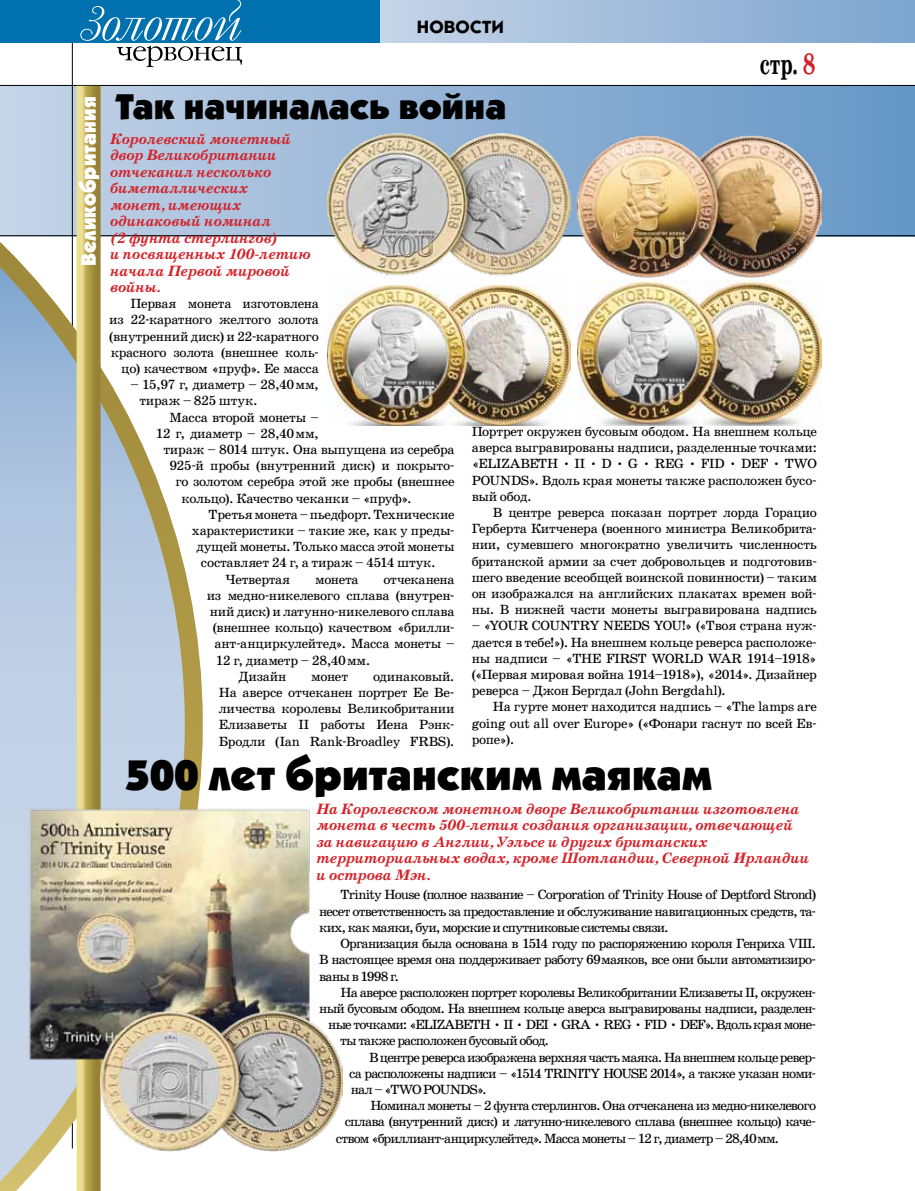
<style>
.page{position:relative;width:915px;height:1191px;background:#fff}
.page>*{position:absolute;margin:0;border:0;box-sizing:border-box;transform-origin:0 0}
.t1{font:900 43.05px "Kabel C";color:#000}
.t2{font:900 36px "Kabel C";color:#000}
.t3{font:700 30px "School Book C";color:#000;scale:.7 1}
.t4{font:600 24px "Kabel C";letter-spacing:.005em;color:#000}
.t5{font:900 21px "Kabel C";color:#fff}
.t6{font:italic 700 15.15px/16.5px "School Book C";letter-spacing:-.025em;color:#d2232a}
.t7{font:13.5px/16.2px "School Book C";letter-spacing:-.03em;color:#000;text-align:justify}
.t8{font:13.5px "School Book C";letter-spacing:-.06em;color:#000}
.t9{font:13.5px "School Book C";letter-spacing:-.055em;color:#000}
.s1{color:#d2232a}
</style>
<div class="page">
<svg style="left:203px;top:86px;width:711px;height:149px;background:#8baed2"></svg>
<hr style="left:0;top:85px;width:914px;height:1px;background:#000">
<hr style="left:0;top:235px;width:914px;height:1px;background:#000">
<hr style="left:72px;top:43px;width:1px;height:1105px;background:#000">
<div style="left:369px;top:0;width:545px;height:43px;background:linear-gradient(to right,#c4d3e7,#7ea5ce)"></div>
<div style="left:0;top:0;width:379px;height:43px;background:#0071ae"></div>
<svg style="left:80px;top:0;width:162px;height:65px"></svg>
<svg style="left:0;top:46px;width:203px;height:1145px"></svg>
<svg style="left:77px;top:86px;width:24px;height:1105px;background:#bca95b"></svg>
<img style="left:577px;top:132px;width:244px;height:293px">
<img style="left:327px;top:284px;width:243px;height:141px">
<img style="left:327px;top:134px;width:243px;height:142px">
<img style="left:27px;top:804px;width:283px;height:260px">
<img style="left:101px;top:1009px;width:241px;height:143px">
<h3 class="t5" style="left:76px;top:266px;width:171px;rotate:-90deg">Великобритания</h3>
<h3 class="t4" style="left:416px;top:12px;width:89px">новости</h3>
<h2 class="t2" style="left:115px;top:85px;width:392px">Так начиналась война</h2>
<p class="t6" style="left:110px;top:131px;width:202px">Королевский монетный двор Великобритании отчеканил несколько биметаллических<br>монет, имеющих одинаковый номинал<br>(2 фунта стерлингов)<br>и посвященных 100‑летию начала Первой мировой войны.</p>
<h3 class="t3" style="left:759px;top:47px;width:81px">стр. <span class="s1">8</span></h3>
<p class="t7" style="left:109px;top:296px;width:211px;text-align:right">Первая монета изготовлена<br>из 22‑каратного желтого золота (внутренний диск) и 22‑каратного красного золота (внешнее коль‑ цо) качеством «пруф». Ее масса</p>
<p class="t7" style="left:139px;top:377px;width:181px;text-indent:-9px">– 15,97 г, диаметр – 28,40мм, тираж – 825 штук.</p>
<p class="t7" style="left:169px;top:409px;width:151px">Масса второй монеты –</p>
<p class="t7" style="left:156px;top:425px;width:164px">12 г, диаметр – 28,40мм,</p>
<p class="t7" style="left:163px;top:441px;width:292px">тираж – 8014 штук. Она выпущена из серебра</p>
<p class="t7" style="left:169px;top:458px;width:287px">925‑й пробы (внутренний диск) и покрыто‑</p>
<p class="t7" style="left:175px;top:474px;width:280px">го золотом серебра этой же пробы (внешнее</p>
<p class="t7" style="left:181px;top:490px;width:232px">кольцо). Качество чеканки – «пруф».</p>
<p class="t7" style="left:208px;top:506px;width:247px">Третья монета – пьедфорт. Технические</p>
<p class="t7" style="left:192px;top:522px;width:264px">характеристики – такие же, как у преды‑</p>
<p class="t7" style="left:196px;top:539px;width:259px">дущей монеты. Только масса этой монеты</p>
<p class="t7" style="left:201px;top:555px;width:236px">составляет 24 г, а тираж – 4514 штук.</p>
<p class="t7" style="left:225px;top:571px;width:67px">Четвертая</p>
<p class="t7" style="left:315px;top:571px;width:45px">монета</p>
<p class="t7" style="left:383px;top:571px;width:73px">отчеканена</p>
<p class="t7" style="left:207px;top:587px;width:249px">из медно-никелевого сплава (внутрен‑</p>
<p class="t7" style="left:210px;top:603px;width:246px">ний диск) и латунно-никелевого сплава</p>
<p class="t7" style="left:213px;top:620px;width:243px">(внешнее кольцо) качеством «брилли‑</p>
<p class="t7" style="left:214px;top:636px;width:241px">ант-анциркулейтед». Масса монеты –</p>
<p class="t7" style="left:216px;top:652px;width:156px">12 г, диаметр – 28,40мм.</p>
<p class="t7" style="left:238px;top:668px;width:49px">Дизайн</p>
<p class="t7" style="left:311px;top:668px;width:38px">монет</p>
<p class="t7" style="left:219px;top:668px;width:237px;text-align:left;text-indent:154px">одинаковый.<br>На аверсе отчеканен портрет Ее Ве‑ личества королевы Великобритании<br>Елизаветы II работы Иена Рэнк-<br>Бродли (Ian Rank-Broadley FRBS).</p>
<p class="t7" style="left:471px;top:423px;width:347px">Портрет окружен бусовым ободом. На внешнем кольце аверса выгравированы надписи, разделенные точками: «ELIZABETH • II • D • G • REG • FID • DEF • TWO POUNDS». Вдоль края монеты также расположен бусо‑ вый обод.</p>
<p class="t7" style="left:471px;top:504px;width:347px;text-align:left;text-indent:21px">В центре реверса показан портрет лорда Горацио Герберта Китченера (военного министра Великобрита‑ нии, сумевшего многократно увеличить численность британской армии за счет добровольцев и подготовив‑ шего введение всеобщей воинской повинности) – таким он изображался на английских плакатах времен вой&shy;ны. В нижней части монеты выгравирована надпись</p>
<p class="t7" style="left:471px;top:618px;width:347px">– «YOUR COUNTRY NEEDS YOU!» («Твоя страна нуж‑ дается в тебе!»). На внешнем кольце реверса расположе‑ ны надписи – «THE FIRST WORLD WAR 1914–1918» («Первая мировая война 1914–1918»), «2014». Дизайнер реверса – Джон Бергдал (John Bergdahl).</p>
<p class="t7" style="left:471px;top:699px;width:347px;text-indent:21px">На гурте монет находится надпись – «The lamps are going out all over Europe» («Фонари гаснут по всей Ев‑ ропе»).</p>
<h1 class="t1" style="left:125px;top:749px;width:588px">500 лет британским маякам</h1>
<p class="t6" style="left:316px;top:800px;width:494px">На Королевском монетном дворе Великобритании изготовлена монета в честь 500‑летия создания организации, отвечающей за навигацию в Англии, Уэльсе и других британских территориальных водах, кроме Шотландии, Северной Ирландии и острова Мэн.</p>
<p class="t7" style="left:319px;top:887px;width:498px;text-indent:21px">Trinity House (полное название – Corporation of Trinity House of Deptford Strond) несет ответственность за предоставление и обслуживание навигационных средств, та‑ ких, как маяки, буи, морские и спутниковые системы связи.</p>
<p class="t7" style="left:319px;top:935px;width:498px;text-indent:21px">Организация была основана в 1514 году по распоряжению короля Генриха VIII.<br>В настоящее время она поддерживает работу 69маяков, все они были автоматизиро‑ ваны в 1998 г.</p>
<p class="t8" style="left:340px;top:985px;width:477px">На аверсе расположен портрет королевы Великобритании Елизаветы II, окружен‑</p>
<p class="t8" style="left:319px;top:1001px;width:498px">ный бусовым ободом. На внешнем кольце аверса выгравированы надписи, разделен‑</p>
<p class="t9" style="left:328px;top:1017px;width:489px">ные точками: «ELIZABETH • II • DEI • GRA • REG • FID • DEF». Вдоль края моне‑</p>
<p class="t8" style="left:340px;top:1033px;width:210px">ты также расположен бусовый обод.</p>
<p class="t8" style="left:369px;top:1049px;width:448px">В центре реверса изображена верхняя часть маяка. На внешнем кольце ревер‑</p>
<p class="t8" style="left:349px;top:1066px;width:468px">са расположены надписи – «1514 TRINITY HOUSE 2014», а также указан номи‑</p>
<p class="t9" style="left:350px;top:1082px;width:138px">нал – «TWO POUNDS».</p>
<p class="t8" style="left:370px;top:1098px;width:447px">Номинал монеты – 2 фунта стерлингов. Она отчеканена из медно-никелевого</p>
<p class="t8" style="left:344px;top:1114px;width:473px">сплава (внутренний диск) и латунно-никелевого сплава (внешнее кольцо) каче‑</p>
<p class="t8" style="left:335px;top:1130px;width:445px">ством «бриллиант-анциркулейтед». Масса монеты – 12 г, диаметр – 28,40мм.</p>
</div>
